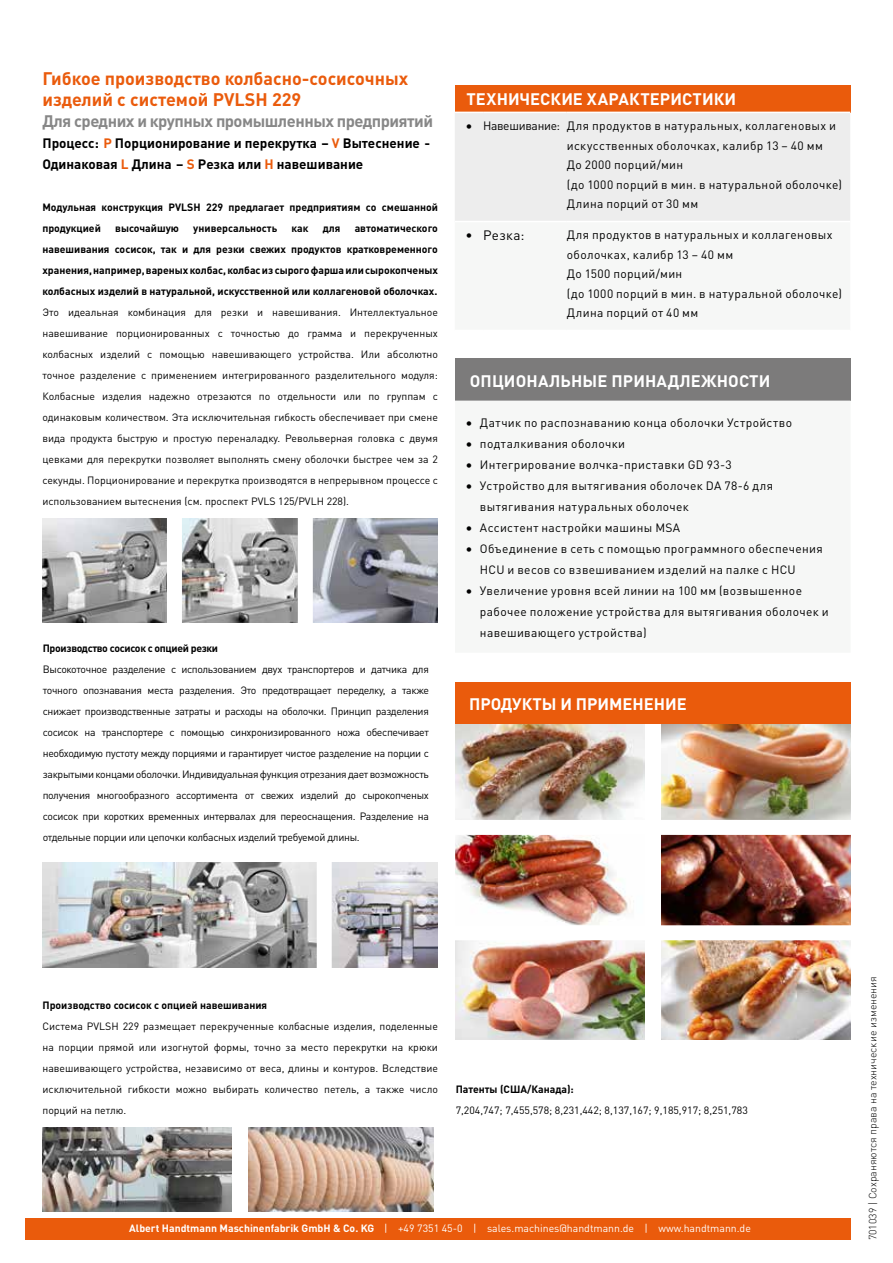
<style>
.page{position:relative;width:893px;height:1263px;background:#fff}
.page>*{position:absolute;margin:0;border:0;box-sizing:border-box;transform-origin:0 0}
.t1{font:700 18px/21px "DIN Pro";color:#ea5b0c}
.t2{font:700 16.5px "DIN Pro";letter-spacing:.005em;color:#fff}
.t3{font:700 16.5px "DIN Pro";letter-spacing:-.03em;color:#878787}
.t4{font:700 13.5px/21px "DIN Pro";color:#000}
.t5{font:13.5px/21px "DIN Pro";letter-spacing:.025em;color:#000;text-align:justify}
.t6{font:12px/21px "DIN Pro";letter-spacing:.03em;color:#000}
.t7{font:10.5px/21px "DIN Pro";color:#000;text-align:justify}
.t8{font:700 10.5px/21px "DIN Pro";color:#000}
.t9{font:10.5px "DIN Pro";color:#fff}
.t10{font:300 10.5px "DIN Pro";color:#000}
.t11{font:700 10.5px "DIN Pro";letter-spacing:-.03em;color:#000}
.s1{color:#ea5b0c}
.s2{font-size:13.5px}
.s3{font-weight:700}
</style>
<div class="page">
<div style="left:26px;top:1218px;width:824px;height:21px;background:#ea5b0c"></div>
<img style="left:455px;top:940px;width:189px;height:99px">
<img style="left:661px;top:835px;width:189px;height:204px">
<img style="left:661px;top:724px;width:189px;height:96px">
<img style="left:455px;top:835px;width:179px;height:90px">
<img style="left:455px;top:724px;width:189px;height:96px">
<div style="left:443px;top:925px;width:418px;height:15px;background:#fff"></div>
<div style="left:455px;top:682px;width:396px;height:42px;background:#ea5b0c"></div>
<img style="left:42px;top:518px;width:256px;height:105px">
<img style="left:313px;top:518px;width:125px;height:105px">
<img style="left:43px;top:862px;width:395px;height:105px">
<div style="left:167px;top:514px;width:15px;height:117px;background:#fff"></div>
<div style="left:317px;top:861px;width:15px;height:109px;background:#fff"></div>
<div style="left:455px;top:85px;width:395px;height:27px;background:#ea5b0c"></div>
<div style="left:455px;top:112px;width:395px;height:109px;background:#ededed"></div>
<div style="left:455px;top:358px;width:395px;height:43px;background:#7c7b7b"></div>
<img style="left:43px;top:1127px;width:189px;height:84px">
<img style="left:249px;top:1127px;width:184px;height:84px">
<h1 class="t1" style="left:42px;top:66px;width:367px">Гибкое производство колбасно-сосисочных изделий с системой PVLSH 229</h1>
<h2 class="t3" style="left:42px;top:107px;width:392px">Для средних и крупных промышленных предприятий</h2>
<p class="t4" style="left:42px;top:131px;width:389px">Процесс: <span class="s1">P</span> Порционирование и перекрутка – <span class="s1">V</span> Bытеснение -<br>Одинаковая <span class="s1">L</span> Длина – <span class="s1">S</span> Pезка или <span class="s1">H</span> навешивание</p>
<p class="t8" style="left:42px;top:195px;width:397px">Модульная конструкция PVLSH 229 предлагает предприятиям со смешанной продукцией</p>
<p class="t8" style="left:115px;top:216px;width:65px">высочайшую</p>
<p class="t8" style="left:193px;top:216px;width:86px">универсальность</p>
<p class="t8" style="left:292px;top:216px;width:18px">как</p>
<p class="t8" style="left:323px;top:216px;width:19px">для</p>
<p class="t8" style="left:42px;top:216px;width:397px;text-align:justify;text-indent:312px">автоматического навешивания сосисок, так и для резки свежих продуктов кратковременного хранения, например, вареных колбас, колбас из сырого фарша или сырокопченых колбасных изделий в натуральной, искусственной или коллагеновой оболочках.</p>
<p class="t7" style="left:42px;top:301px;width:397px">Это идеальная комбинация для резки и навешивания. Интеллектуальное навешивание порционированных с точностью до грамма и перекрученных колбасных изделий с помощью навешивающего устройства. Или абсолютно точное разделение с применением интегрированного разделительного модуля:<br>Колбасные изделия надежно отрезаются по отдельности или по группам с одинаковым количеством. Эта исключительная гибкость обеспечивает при смене вида продукта быструю и простую переналадку. Револьверная головка с двумя цевками для перекрутки позволяет выполнять смену оболочки быстрее чем за 2 секунды. Порционирование и перекрутка производятся в непрерывном процессе с использованием вытеснения (см. проспект PVLS 125/PVLH 228).</p>
<p class="t11" style="left:43px;top:639px;width:177px">Производство сосисок с опцией резки</p>
<p class="t7" style="left:43px;top:658px;width:388px">Высокоточное разделение с использованием двух транспортеров и датчика для точного опознавания места разделения. Это предотвращает переделку, а также снижает производственные затраты и расходы на оболочки. Принцип разделения сосисок на транспортере с помощью синхронизированного ножа обеспечивает необходимую пустоту между порциями и гарантирует чистое разделение на порции с закрытыми концами оболочки. Индивидуальная функция отрезания дает возможность получения многообразного ассортимента от свежих изделий до сырокопченых сосисок при коротких временных интервалах для переоснащения. Разделение на отдельные порции или цепочки колбасных изделий требуемой длины.</p>
<h2 class="t2" style="left:466px;top:85px;width:271px">ТЕХНИЧЕСКИЕ ХАРАКТЕРИСТИКИ</h2>
<p class="t6" style="left:567px;top:115px;width:277px;line-height:19.5px;text-indent:-101px"><span class="s2">•</span> Навешивание: Для продуктов в натуральных, коллагеновых и искусственных оболочках, калибр 13 – 40 мм<br>До 2000 порций/мин<br>(до 1000 порций в мин. в натуральной оболочке)<br>Длина порций от 30 мм</p>
<p class="t5" style="left:465px;top:224px;width:61px">• Резка:</p>
<p class="t6" style="left:567px;top:224px;width:277px;line-height:19.5px">Для продуктов в натуральных и коллагеновых оболочках, калибр 13 – 40 мм<br>До 1500 порций/мин<br>(до 1000 порций в мин. в натуральной оболочке)<br>Длина порций от 40 мм</p>
<h2 class="t2" style="left:470px;top:367px;width:302px">ОПЦИОНАЛЬНЫЕ ПРИНАДЛЕЖНОСТИ</h2>
<p class="t5" style="left:466px;top:411px;width:9px">• • • •</p>
<p class="t5" style="left:466px;top:516px;width:9px">• •</p>
<p class="t5" style="left:466px;top:579px;width:9px">•</p>
<p class="t6" style="left:480px;top:411px;width:350px">Датчик по распознаванию конца оболочки Устройство подталкивания оболочки<br>Интегрирование волчка-приставки GD 93-3<br>Устройство для вытягивания оболочек DA 78-6 для вытягивания натуральных оболочек<br>Ассистент настройки машины MSA<br>Объединение в сеть с помощью программного обеспечения HCU и весов со взвешиванием изделий на палке с HCU Увеличение уровня всей линии на 100 мм (возвышенное рабочее положение устройства для вытягивания оболочек и навешивающего устройства)</p>
<h2 class="t2" style="left:469px;top:690px;width:219px">ПРОДУКТЫ И ПРИМЕНЕНИЕ</h2>
<p class="t8" style="left:43px;top:993px;width:226px">Производство сосисок с опцией навешивания</p>
<p class="t7" style="left:43px;top:1015px;width:397px">Система PVLSH 229 размещает перекрученные колбасные изделия, поделенные на порции прямой или изогнутой формы, точно за место перекрутки на крюки навешивающего устройства, независимо от веса, длины и контуров. Вследствие исключительной гибкости можно выбирать количество петель, а также число порций на петлю.</p>
<p class="t8" style="left:456px;top:1077px;width:120px">Патенты (США/Канада):</p>
<p class="t7" style="left:456px;top:1099px;width:294px">7,204,747; 7,455,578; 8,231,442; 8,137,167; 9,185,917; 8,251,783</p>
<p class="t9" style="left:129px;top:1219px;width:623px"><span class="s3">Albert Handtmann Maschinenfabrik GmbH &amp; Co. KG</span> | +49 7351 45-0 | sales.machines@handtmann.de | www.handtmann.de</p>
<p class="t10" style="left:865px;top:1240px;width:266px;rotate:-90deg">701039 | Сохраняются права на технические изменения</p>
</div>
